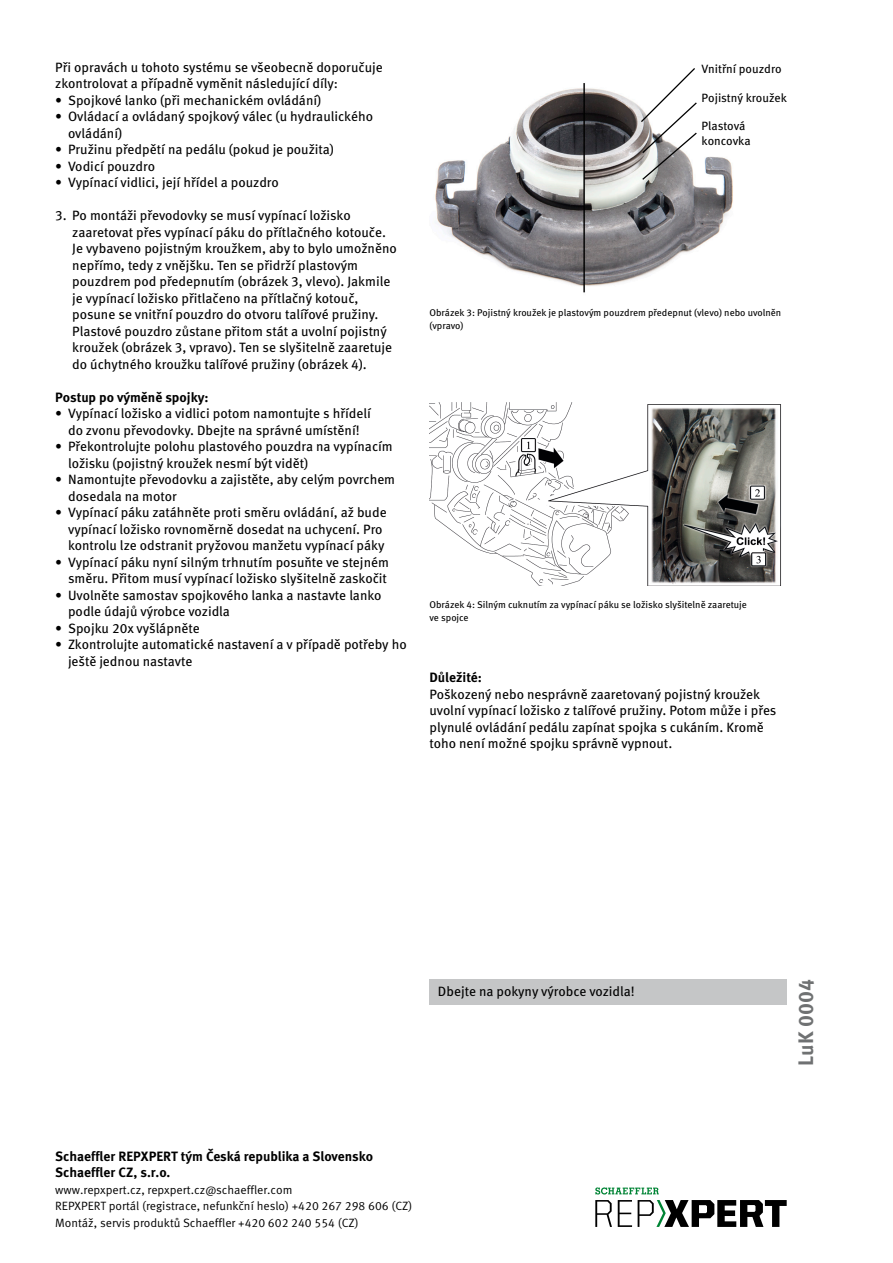
<style>
.page{position:relative;width:893px;height:1263px;background:#fff}
.page>*{position:absolute;margin:0;border:0;box-sizing:border-box;transform-origin:0 0}
.t1{font:700 21px "Meta Pro";color:#6f7172}
.t2{font:13.5px/16.5px "Meta Pro";color:#000}
.t3{font:700 13.5px/16.5px "Meta Pro";color:#000}
.t4{font:12px/16.5px "Meta Pro Norm";color:#000}
.t5{font:12px/14.4px "Meta Pro";letter-spacing:-.005em;color:#000}
.t6{font:9.75px/12.8px "Meta Pro";letter-spacing:-.005em;color:#000}
</style>
<div class="page">
<img style="left:429px;top:402px;width:352px;height:184px">
<img style="left:434px;top:83px;width:299px;height:210px">
<svg style="left:640px;top:68px;width:58px;height:113px"></svg>
<svg style="left:595px;top:1200px;width:17px;height:27px"></svg>
<svg style="left:618px;top:1200px;width:14px;height:27px"></svg>
<svg style="left:638px;top:1200px;width:149px;height:27px"></svg>
<svg style="left:595px;top:1187px;width:64px;height:7px"></svg>
<div style="left:429px;top:980px;width:358px;height:25px;background:#c5c6c7"></div>
<p class="t2" style="left:55px;top:58px;width:329px">Při opravách u tohoto systému se všeobecně doporučuje zkontrolovat a případně vyměnit následující díly:</p>
<p class="t2" style="left:55px;top:91px;width:268px">• Spojkové lanko (při mechanickém ovládání)</p>
<p class="t2" style="left:68px;top:107px;width:307px;text-indent:-13px">• Ovládací a ovládaný spojkový válec (u hydraulického ovládání)</p>
<p class="t2" style="left:55px;top:140px;width:280px">• Pružinu předpětí na pedálu (pokud je použita)</p>
<p class="t2" style="left:55px;top:157px;width:101px">• Vodicí pouzdro</p>
<p class="t2" style="left:55px;top:173px;width:225px">• Vypínací vidlici, její hřídel a pouzdro</p>
<p class="t2" style="left:72px;top:206px;width:326px;text-indent:-17px">3. Po montáži převodovky se musí vypínací ložisko zaaretovat přes vypínací páku do přítlačného kotouče.<br>Je vybaveno pojistným kroužkem, aby to bylo umožněno nepřímo, tedy z vnějšku. Ten se přidrží plastovým pouzdrem pod předepnutím (obrázek 3, vlevo). Jakmile je vypínací ložisko přitlačeno na přítlačný kotouč, posune se vnitřní pouzdro do otvoru talířové pružiny.<br>Plastové pouzdro zůstane přitom stát a uvolní pojistný kroužek (obrázek 3, vpravo). Ten se slyšitelně zaaretuje do úchytného kroužku talířové pružiny (obrázek 4).</p>
<p class="t3" style="left:55px;top:388px;width:155px">Postup po výměně spojky:</p>
<p class="t2" style="left:55px;top:404px;width:317px;text-align:center">• Vypínací ložisko a vidlici potom namontujte s hřídelí do zvonu převodovky. Dbejte na správné umístění!</p>
<p class="t2" style="left:68px;top:437px;width:326px;text-indent:-13px">• Překontrolujte polohu plastového pouzdra na vypínacím ložisku (pojistný kroužek nesmí být vidět)</p>
<p class="t2" style="left:68px;top:470px;width:329px;text-indent:-13px">• Namontujte převodovku a zajistěte, aby celým povrchem dosedala na motor</p>
<p class="t2" style="left:68px;top:503px;width:320px;text-indent:-13px">• Vypínací páku zatáhněte proti směru ovládání, až bude vypínací ložisko rovnoměrně dosedat na uchycení. Pro kontrolu lze odstranit pryžovou manžetu vypínací páky</p>
<p class="t2" style="left:55px;top:553px;width:335px;text-align:right">• Vypínací páku nyní silným trhnutím posuňte ve stejném směru. Přitom musí vypínací ložisko slyšitelně zaskočit</p>
<p class="t2" style="left:68px;top:586px;width:315px;text-indent:-13px">• Uvolněte samostav spojkového lanka a nastavte lanko podle údajů výrobce vozidla</p>
<p class="t2" style="left:55px;top:619px;width:146px">• Spojku 20x vyšlápněte</p>
<p class="t2" style="left:68px;top:635px;width:340px;text-indent:-13px">• Zkontrolujte automatické nastavení a v případě potřeby ho ještě jednou nastavte</p>
<p class="t5" style="left:702px;top:61px;width:81px">Vnitřní pouzdro</p>
<p class="t5" style="left:702px;top:89px;width:87px">Pojistný kroužek</p>
<p class="t5" style="left:702px;top:118px;width:51px">Plastová koncovka</p>
<p class="t6" style="left:429px;top:306px;width:353px">Obrázek 3: Pojistný kroužek je plastovým pouzdrem předepnut (vlevo) nebo uvolněn (vpravo)</p>
<p class="t6" style="left:429px;top:598px;width:319px">Obrázek 4: Silným cuknutím za vypínací páku se ložisko slyšitelně zaaretuje ve spojce</p>
<p class="t3" style="left:429px;top:668px;width:54px">Důležité:</p>
<p class="t2" style="left:429px;top:685px;width:348px">Poškozený nebo nesprávně zaaretovaný pojistný kroužek uvolní vypínací ložisko z talířové pružiny. Potom může i přes plynulé ovládání pedálu zapínat spojka s cukáním. Kromě toho není možné spojku správně vypnout.</p>
<p class="t2" style="left:438px;top:982px;width:198px">Dbejte na pokyny výrobce vozidla!</p>
<p class="t3" style="left:55px;top:1147px;width:319px">Schaeffler REPXPERT tým Česká republika a Slovensko<br>Schaeffler CZ, s.r.o.</p>
<p class="t4" style="left:55px;top:1181px;width:359px">www.repxpert.cz, repxpert.cz@schaeffler.com<br>REPXPERT portál (registrace, nefunkční heslo) +420 267 298 606 (CZ)<br>Montáž, servis produktů Schaeffler +420 602 240 554 (CZ)</p>
<h1 class="t1" style="left:789px;top:1065px;width:88px;rotate:-90deg">LuK 0004</h1>
</div>
